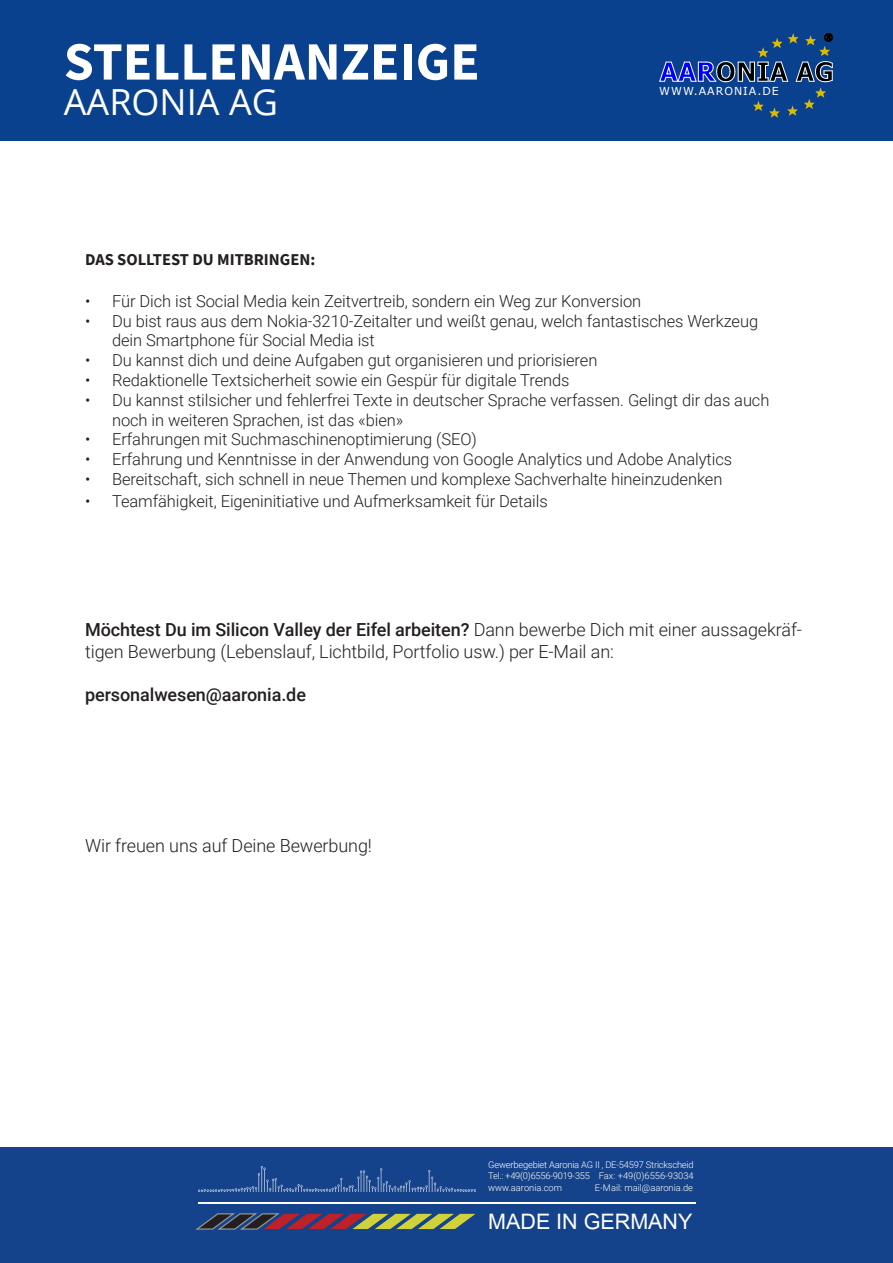
<style>
.page{position:relative;width:893px;height:1263px;background:#fff}
.page>*{position:absolute;margin:0;border:0;box-sizing:border-box;transform-origin:0 0}
.t1{font:700 54px "Source Sans Pro";color:#fff}
.t2{font:36px "Open Sans";color:#fff}
.t3{font:29.7px "Utsaah";color:#fffefa}
.t4{font:25.35px "Myriad Pro";color:#fff}
.t5{font:300 18px/21.6px "Roboto";letter-spacing:-.005em;color:#231f20}
.t6{font:500 18px "Roboto";letter-spacing:-.005em;color:#231f20}
.t7{font:300 16.5px/19.8px "Roboto";letter-spacing:-.005em;color:#231f20}
.Unterüberschrift{font:700 16.5px "Source Sans Pro";color:#231f20}
.t8{font:10.95px "Verdana";letter-spacing:.09em;color:#fff}
.t9{font:300 9.3px/11.1px "Roboto";color:#fffefa;text-align:justify}
.s1{font-weight:500}
</style>
<div class="page">
<div style="left:0;top:0;width:893px;height:140px;background:#0a418f"></div>
<div style="left:0;top:1147px;width:893px;height:116px;background:#15438b"></div>
<svg style="left:659px;top:33px;width:174px;height:85px"></svg>
<svg style="left:195px;top:1213px;width:280px;height:17px"></svg>
<hr style="left:198px;top:1202px;width:497px;height:2px;background:#fffefa">
<img style="left:198px;top:1166px;width:277px;height:25px">
<p class="t1" style="left:64px;top:25px;width:417px">STELLENANZEIGE</p>
<p class="t2" style="left:64px;top:78px;width:216px">AARONIA AG</p>
<p class="t8" style="left:659px;top:83px;width:121px">WWW.AARONIA.DE</p>
<h3 class="t4" style="left:823px;top:26px;width:12px">®</h3>
<p class="Unterüberschrift" style="left:85px;top:249px;width:232px">DAS SOLLTEST DU MITBRINGEN:</p>
<p class="t7" style="left:85px;top:290px;width:558px">• Für Dich ist Social Media kein Zeitvertreib, sondern ein Weg zur Konversion</p>
<p class="t7" style="left:112px;top:310px;width:648px;text-indent:-27px">• Du bist raus aus dem Nokia-3210-Zeitalter und weißt genau, welch fantastisches Werkzeug dein Smartphone für Social Media ist</p>
<p class="t7" style="left:85px;top:350px;width:514px">• Du kannst dich und deine Aufgaben gut organisieren und priorisieren</p>
<p class="t7" style="left:85px;top:370px;width:486px">• Redaktionelle Textsicherheit sowie ein Gespür für digitale Trends</p>
<p class="t7" style="left:112px;top:389px;width:659px;text-indent:-27px">• Du kannst stilsicher und fehlerfrei Texte in deutscher Sprache verfassen. Gelingt dir das auch noch in weiteren Sprachen, ist das «bien»</p>
<p class="t7" style="left:85px;top:429px;width:393px">• Erfahrungen mit Suchmaschinenoptimierung (SEO)</p>
<p class="t7" style="left:85px;top:449px;width:649px">• Erfahrung und Kenntnisse in der Anwendung von Google Analytics und Adobe Analytics</p>
<p class="t7" style="left:85px;top:469px;width:639px">• Bereitschaft, sich schnell in neue Themen und komplexe Sachverhalte hineinzudenken</p>
<p class="t7" style="left:85px;top:490px;width:464px">• Teamfähigkeit, Eigeninitiative und Aufmerksamkeit für Details</p>
<p class="t5" style="left:85px;top:618px;width:718px"><span class="s1">Möchtest Du im Silicon Valley der Eifel arbeiten?</span> Dann bewerbe Dich mit einer aussagekräf&shy;tigen Bewerbung (Lebenslauf, Lichtbild, Portfolio usw.) per E-Mail an:</p>
<p class="t6" style="left:85px;top:682px;width:222px">personalwesen@aaronia.de</p>
<p class="t5" style="left:85px;top:834px;width:288px">Wir freuen uns auf Deine Bewerbung!</p>
<p class="t9" style="left:488px;top:1159px;width:207px">Gewerbegebiet Aaronia AG II , DE-54597 Strickscheid Tel.: +49(0)6556-9019-355 Fax: +49(0)6556-93034 www.aaronia.com</p>
<p class="t9" style="left:595px;top:1181px;width:100px">E-Mail: mail@aaronia.de</p>
<p class="t3" style="left:488px;top:1207px;width:206px">MADE IN GERMANY</p>
</div>
